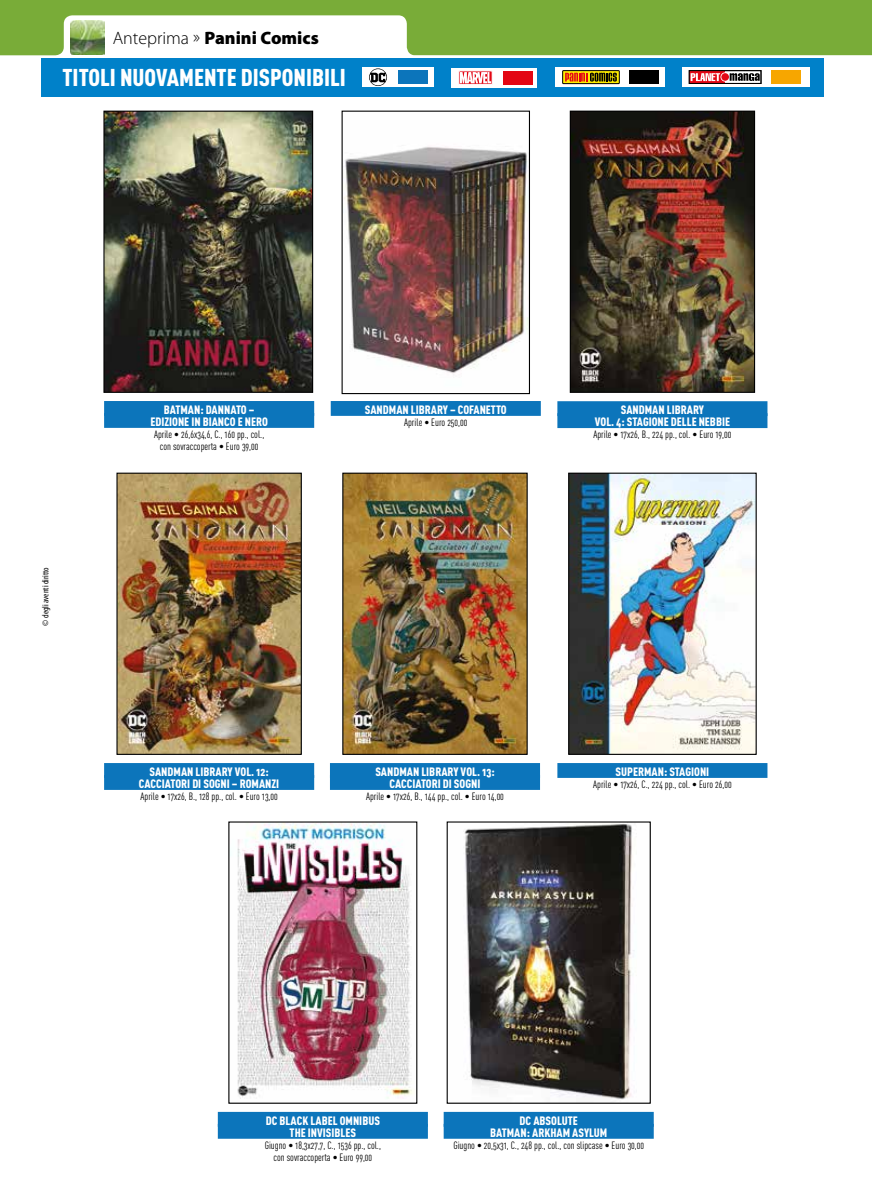
<style>
.page{position:relative;width:872px;height:1191px;background:#fff}
.page>*{position:absolute;margin:0;border:0;box-sizing:border-box;transform-origin:0 0}
.t1{font:24px "DIN Cond Black Alternate";color:#fff}
.t2{font:900 18px "Myriad Pro";color:#000}
.t3{font:12px/12px "DIN Cond Black Alternate";color:#fff;text-align:center}
.t4{font:10.5px/12px "DIN Cond Regular Alternate";color:#000;text-align:center}
.t5{font:condensed 9px "Myriad Pro";color:#000}
.s1{font-weight:300}
</style>
<div class="page">
<svg style="left:0;top:0;width:872px;height:56px;fill:#79ac38"></svg>
<img style="left:70px;top:21px;width:34px;height:34px">
<div style="left:41px;top:58px;width:782px;height:39px;background:#0081c9"></div>
<div style="left:451px;top:68px;width:86px;height:19px;background:#fff"></div>
<svg style="left:459px;top:71px;width:33px;height:13px"></svg>
<svg style="left:460px;top:72px;width:31px;height:11px"></svg>
<div style="left:503px;top:71px;width:29px;height:13px;background:#e30613"></div>
<div style="left:555px;top:67px;width:109px;height:20px;background:#fff"></div>
<svg style="left:562px;top:71px;width:57px;height:13px"></svg>
<div style="left:562px;top:70px;width:57px;height:14px;border:1px solid #000"></div>
<svg style="left:565px;top:73px;width:52px;height:9px"></svg>
<div style="left:629px;top:70px;width:29px;height:14px;background:#000"></div>
<div style="left:682px;top:67px;width:128px;height:20px;background:#fff"></div>
<svg style="left:691px;top:72px;width:32px;height:10px"></svg>
<div style="left:689px;top:70px;width:72px;height:14px;border:1px solid #000"></div>
<div style="left:720px;top:72px;width:10px;height:10px;border:2px solid #fff;border-radius:50%"></div>
<div style="left:721px;top:73px;width:8px;height:8px;background:#e30613;border-radius:50%"></div>
<svg style="left:690px;top:73px;width:30px;height:8px"></svg>
<svg style="left:729px;top:73px;width:30px;height:8px"></svg>
<div style="left:771px;top:70px;width:30px;height:14px;background:#f7a600"></div>
<div style="left:362px;top:67px;width:72px;height:20px;background:#fff"></div>
<div style="left:398px;top:70px;width:29px;height:14px;background:#0c75bb"></div>
<svg style="left:369px;top:68px;width:18px;height:18px"></svg>
<img style="left:116px;top:472px;width:186px;height:283px">
<div style="left:104px;top:763px;width:210px;height:15px;background:#0c75bb"></div>
<div style="left:104px;top:775px;width:210px;height:15px;background:#0c75bb"></div>
<img style="left:342px;top:472px;width:186px;height:283px">
<div style="left:330px;top:763px;width:210px;height:15px;background:#0c75bb"></div>
<div style="left:330px;top:775px;width:210px;height:15px;background:#0c75bb"></div>
<img style="left:568px;top:472px;width:189px;height:283px">
<div style="left:557px;top:763px;width:210px;height:15px;background:#0c75bb"></div>
<img style="left:228px;top:821px;width:190px;height:283px">
<div style="left:218px;top:1112px;width:210px;height:14px;background:#0c75bb"></div>
<div style="left:218px;top:1124px;width:210px;height:14px;background:#0c75bb"></div>
<img style="left:446px;top:821px;width:205px;height:283px">
<div style="left:444px;top:1112px;width:210px;height:14px;background:#0c75bb"></div>
<div style="left:444px;top:1124px;width:210px;height:14px;background:#0c75bb"></div>
<img style="left:569px;top:110px;width:186px;height:283px">
<div style="left:557px;top:401px;width:210px;height:15px;background:#0c75bb"></div>
<div style="left:557px;top:413px;width:210px;height:15px;background:#0c75bb"></div>
<img style="left:341px;top:110px;width:189px;height:285px">
<div style="left:331px;top:401px;width:210px;height:15px;background:#0c75bb"></div>
<img style="left:103px;top:110px;width:211px;height:283px">
<div style="left:104px;top:401px;width:210px;height:15px;background:#0c75bb"></div>
<div style="left:104px;top:413px;width:210px;height:15px;background:#0c75bb"></div>
<h2 class="t2" style="left:113px;top:28px;width:208px"><span class="s1">Anteprima »</span> Panini Comics</h2>
<h1 class="t1" style="left:62px;top:62px;width:285px">TITOLI NUOVAMENTE DISPONIBILI</h1>
<p class="t5" style="left:40px;top:625px;width:60px;rotate:-90deg">© degli aventi diritto</p>
<p class="t3" style="left:150px;top:403px;width:119px">BATMAN: DANNATO –<br>EDIZIONE IN BIANCO E NERO</p>
<p class="t4" style="left:154px;top:428px;width:112px">Aprile • 26,6x34,6, C., 160 pp., col., con sovraccoperta • Euro 39,00</p>
<p class="t3" style="left:365px;top:403px;width:143px">SANDMAN LIBRARY – COFANETTO</p>
<p class="t4" style="left:404px;top:416px;width:65px">Aprile • Euro 250,00</p>
<p class="t3" style="left:595px;top:403px;width:137px">SANDMAN LIBRARY<br>VOL. 4: STAGIONE DELLE NEBBIE</p>
<p class="t4" style="left:593px;top:428px;width:139px">Aprile • 17x26, B., 224 pp., col. • Euro 19,00</p>
<p class="t3" style="left:139px;top:765px;width:142px">SANDMAN LIBRARY VOL. 12:<br>CACCIATORI DI SOGNI – ROMANZI</p>
<p class="t4" style="left:140px;top:790px;width:139px">Aprile • 17x26, B., 128 pp., col. • Euro 13,00</p>
<p class="t3" style="left:375px;top:765px;width:121px">SANDMAN LIBRARY VOL. 13:<br>CACCIATORI DI SOGNI</p>
<p class="t4" style="left:366px;top:790px;width:139px">Aprile • 17x26, B., 144 pp., col. • Euro 14,00</p>
<p class="t3" style="left:615px;top:765px;width:95px">SUPERMAN: STAGIONI</p>
<p class="t4" style="left:593px;top:778px;width:140px">Aprile • 17x26, C., 224 pp., col. • Euro 26,00</p>
<p class="t3" style="left:266px;top:1113px;width:116px">DC BLACK LABEL OMNIBUS<br>THE INVISIBLES</p>
<p class="t4" style="left:265px;top:1138px;width:118px">Giugno • 18,3x27,7, C., 1536 pp., col., con sovraccoperta • Euro 99,00</p>
<p class="t3" style="left:490px;top:1113px;width:119px">DC ABSOLUTE<br>BATMAN: ARKHAM ASYLUM</p>
<p class="t4" style="left:453px;top:1138px;width:192px">Giugno • 20,5x31, C., 248 pp., col., con slipcase • Euro 30,00</p>
</div>
